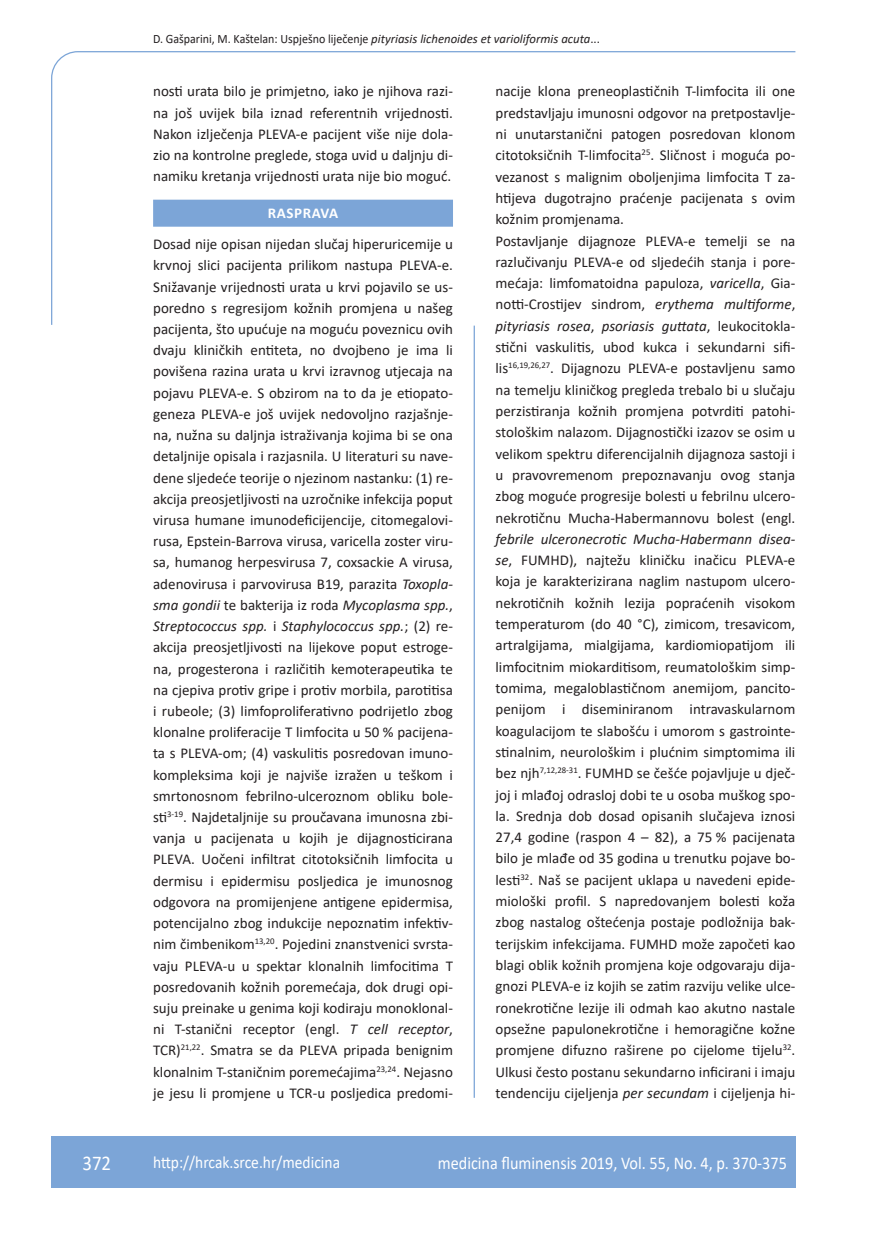
<style>
.page{position:relative;width:872px;height:1234px;background:#fff}
.page>*{position:absolute;margin:0;border:0;box-sizing:border-box;transform-origin:0 0}
.t1{font:21px "Calibri";color:#fff;scale:.9 1}
.t2{font:18px "Calibri";color:#fff;scale:.9 1}
.t3{font:17.25px "Calibri";color:#fff;scale:.9 1}
.osnovni_tekst{font:15px/21.3px "Calibri";color:#231f20;text-align:justify}
.naslov_ruler{font:700 15px "Calibri";letter-spacing:.04em;color:#fff}
.glava{font:12.75px "Calibri";color:#231f20;scale:.94 1}
.s1{font-style:italic}
</style>
<div class="page">
<svg style="left:51px;top:51px;width:745px;height:274px"></svg>
<hr style="left:473px;top:325px;width:2px;height:772px;background:#7ca5d7">
<div style="left:51px;top:1135px;width:744px;height:51px;background:#7ca5d7"></div>
<div style="left:153px;top:200px;width:300px;height:27px;background:#7ca5d7"></div>
<p class="glava" style="left:153px;top:29px;width:477px">D. Gašparini, M. Kaštelan: Uspješno liječenje <span class="s1">pityriasis lichenoides et varioliformis acuta</span>...</p>
<p class="osnovni_tekst" style="left:153px;top:80px;width:301px">nosti urata bilo je primjetno, iako je njihova razi&shy;na još uvijek bila iznad referentnih vrijednosti.<br>Nakon izlječenja PLEVA-e pacijent više nije dola&shy;zio na kontrolne preglede, stoga uvid u daljnju di&shy;namiku kretanja vrijednosti urata nije bio moguć.</p>
<p class="naslov_ruler" style="left:268px;top:203px;width:72px">RASPRAVA</p>
<p class="osnovni_tekst" style="left:153px;top:233px;width:301px">Dosad nije opisan nijedan slučaj hiperuricemije u krvnoj slici pacijenta prilikom nastupa PLEVA-e.<br>Snižavanje vrijednosti urata u krvi pojavilo se us&shy;poredno s regresijom kožnih promjena u našeg pacijenta, što upućuje na moguću poveznicu ovih dvaju kliničkih entiteta, no dvojbeno je ima li povišena razina urata u krvi izravnog utjecaja na pojavu PLEVA-e. S obzirom na to da je etiopato&shy;geneza PLEVA-e još uvijek nedovoljno razjašnje&shy;na, nužna su daljnja istraživanja kojima bi se ona detaljnije opisala i razjasnila. U literaturi su nave&shy;dene sljedeće teorije o njezinom nastanku: (1) re&shy;akcija preosjetljivosti na uzročnike infekcija poput virusa humane imunodeficijencije, citomegalovi&shy;rusa, Epstein-Barrova virusa, varicella zoster viru&shy;sa, humanog herpesvirusa 7, coxsackie A virusa, adenovirusa i parvovirusa B19, parazita <span class="s1">Toxopla&shy;sma gondii</span> te bakterija iz roda <span class="s1">Mycoplasma spp.</span>, <span class="s1">Streptococcus spp.</span> i <span class="s1">Staphylococcus spp.</span>; (2) re&shy;akcija preosjetljivosti na lijekove poput estroge&shy;na, progesterona i različitih kemoterapeutika te na cjepiva protiv gripe i protiv morbila, parotitisa i rubeole; (3) limfoproliferativno podrijetlo zbog klonalne proliferacije T limfocita u 50 % pacijena&shy;ta s PLEVA-om; (4) vaskulitis posredovan imuno&shy;kompleksima koji je najviše izražen u teškom i smrtonosnom febrilno-ulceroznom obliku bole&shy;sti<sup>3-19</sup>. Najdetaljnije su proučavana imunosna zbi&shy;vanja u pacijenata u kojih je dijagnosticirana PLEVA. Uočeni infiltrat citotoksičnih limfocita u dermisu i epidermisu posljedica je imunosnog odgovora na promijenjene antigene epidermisa, potencijalno zbog indukcije nepoznatim infektiv&shy;nim čimbenikom<sup>13,20</sup>. Pojedini znanstvenici svrsta&shy;vaju PLEVA-u u spektar klonalnih limfocitima T posredovanih kožnih poremećaja, dok drugi opi&shy;suju preinake u genima koji kodiraju monoklonal&shy;ni T-stanični receptor (engl. <span class="s1">T cell receptor</span>, TCR)<sup>21,22</sup>. Smatra se da PLEVA pripada benignim klonalnim T-staničnim poremećajima<sup>23,24</sup>. Nejasno je jesu li promjene u TCR-u posljedica predomi-</p>
<p class="osnovni_tekst" style="left:495px;top:80px;width:301px">nacije klona preneoplastičnih T-limfocita ili one predstavljaju imunosni odgovor na pretpostavlje&shy;ni unutarstanični patogen posredovan klonom citotoksičnih T-limfocita<sup>25</sup>. Sličnost i moguća po&shy;vezanost s malignim oboljenjima limfocita T za&shy;htijeva dugotrajno praćenje pacijenata s ovim kožnim promjenama.</p>
<p class="osnovni_tekst" style="left:495px;top:229px;width:301px">Postavljanje dijagnoze PLEVA-e temelji se na razlučivanju PLEVA-e od sljedećih stanja i pore&shy;mećaja: limfomatoidna papuloza, <span class="s1">varicella</span>, Gia&shy;notti-Crostijev sindrom, <span class="s1">erythema multiforme</span>, <span class="s1">pityriasis rosea</span>, <span class="s1">psoriasis guttata</span>, leukocitokla&shy;stični vaskulitis, ubod kukca i sekundarni sifi&shy;lis<sup>16,19,26,27</sup>. Dijagnozu PLEVA-e postavljenu samo na temelju kliničkog pregleda trebalo bi u slučaju perzistiranja kožnih promjena potvrditi patohi&shy;stološkim nalazom. Dijagnostički izazov se osim u velikom spektru diferencijalnih dijagnoza sastoji i u pravovremenom prepoznavanju ovog stanja zbog moguće progresije bolesti u febrilnu ulcero&shy;nekrotičnu Mucha-Habermannovu bolest (engl. <span class="s1">febrile ulceronecrotic Mucha-Habermann disea&shy;se</span>, FUMHD), najtežu kliničku inačicu PLEVA-e koja je karakterizirana naglim nastupom ulcero&shy;nekrotičnih kožnih lezija popraćenih visokom temperaturom (do 40 °C), zimicom, tresavicom, artralgijama, mialgijama, kardiomiopatijom ili limfocitnim miokarditisom, reumatološkim simp&shy;tomima, megaloblastičnom anemijom, pancito&shy;penijom i diseminiranom intravaskularnom koagulacijom te slabošću i umorom s gastrointe&shy;stinalnim, neurološkim i plućnim simptomima ili bez njh<sup>7,12,28-31</sup>. FUMHD se češće pojavljuje u dječ&shy;joj i mlađoj odrasloj dobi te u osoba muškog spo&shy;la. Srednja dob dosad opisanih slučajeva iznosi 27,4 godine (raspon 4 – 82), a 75 % pacijenata bilo je mlađe od 35 godina u trenutku pojave bo&shy;lesti<sup>32</sup>. Naš se pacijent uklapa u navedeni epide&shy;miološki profil. S napredovanjem bolesti koža zbog nastalog oštećenja postaje podložnija bak&shy;terijskim infekcijama. FUMHD može započeti kao blagi oblik kožnih promjena koje odgovaraju dija&shy;gnozi PLEVA-e iz kojih se zatim razviju velike ulce&shy;ronekrotične lezije ili odmah kao akutno nastale opsežne papulonekrotične i hemoragične kožne promjene difuzno raširene po cijelome tijelu<sup>32</sup>.<br>Ulkusi često postanu sekundarno inficirani i imaju tendenciju cijeljenja <span class="s1">per secundam</span> i cijeljenja hi-</p>
<p class="t1" style="left:82px;top:1147px;width:33px">372</p>
<p class="t3" style="left:153px;top:1149px;width:209px">http://hrcak.srce.hr/medicina</p>
<p class="t2" style="left:438px;top:1149px;width:389px">medicina fluminensis 2019, Vol. 55, No. 4, p. 370-375</p>
</div>
